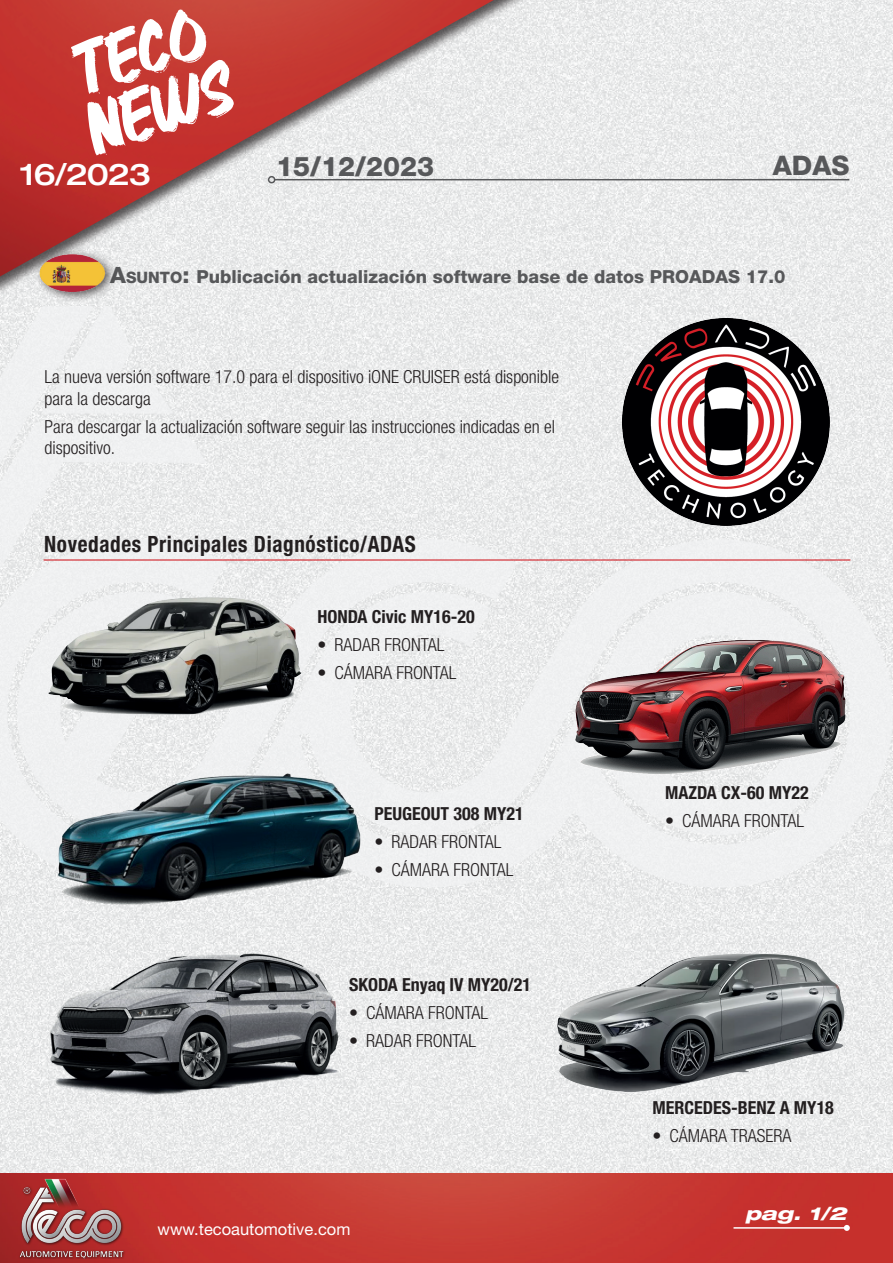
<style>
.page{position:relative;width:893px;height:1263px;background:#fff}
.page>*{position:absolute;margin:0;border:0;box-sizing:border-box;transform-origin:0 0}
.t1{font:500 expanded 30px "Helvetica Neue LT Std";letter-spacing:-.04em;color:#fff}
.t2{font:800 27px "Helvetica Neue LT Std";color:#57585a}
.t3{font:700 condensed 22.5px "Helvetica Neue LT Std";letter-spacing:.03em;color:#231f20;scale:.94 1}
.t4{font:300 condensed 18px/21.6px "Helvetica Neue LT Std";color:#231f20}
.t5{font:700 condensed 18px "Helvetica Neue LT Std";color:#231f20}
.t6{font:800 18px "Helvetica Neue LT Std";color:#57585a}
.t7{font:italic 800 expanded 18px "Helvetica Neue LT Std";color:#fff;scale:1.09 1}
.t8{font:16.5px "Helvetica Neue LT Std";color:#fff}
.s1{font-size:22.5px}
.s2{font-size:15.75px}
</style>
<div class="page">
<img style="left:0;top:888px;width:893px;height:285px">
<svg style="left:0;top:415px;width:893px;height:473px;fill:#eeeff0"></svg>
<img style="left:0;top:1173px;width:893px;height:90px">
<img style="left:18px;top:1176px;width:155px;height:83px">
<hr style="left:733px;top:1227px;width:114px;height:2px;background:#fff">
<svg style="left:844px;top:1225px;width:6px;height:6px"></svg>
<div style="left:0;top:0;width:893px;height:415px;background:#231f20;opacity:.75"></div>
<img style="left:0;top:0;width:893px;height:401px">
<hr style="left:275px;top:179px;width:574px;height:1px;background:#57585a">
<div style="left:268px;top:176px;width:7px;height:7px;border:2px solid #57585a;border-radius:50%"></div>
<svg style="left:70px;top:9px;width:164px;height:146px"></svg>
<img style="left:622px;top:318px;width:207px;height:207px">
<hr style="left:44px;top:559px;width:806px;height:2px;background:#d1232a">
<img style="left:42px;top:581px;width:266px;height:150px">
<img style="left:554px;top:632px;width:295px;height:148px">
<img style="left:547px;top:951px;width:305px;height:142px">
<img style="left:42px;top:746px;width:335px;height:186px">
<img style="left:42px;top:947px;width:306px;height:154px">
<div style="left:34px;top:248px;width:83px;height:55px;background:#231f20;opacity:.75"></div>
<img style="left:39px;top:253px;width:67px;height:39px">
<h1 class="t1" style="left:20px;top:155px;width:132px">16/2023</h1>
<h2 class="t2" style="left:276px;top:150px;width:160px">15/12/2023</h2>
<h2 class="t2" style="left:773px;top:149px;width:78px">ADAS</h2>
<p class="t6" style="left:110px;top:266px;width:677px"><span class="s1">A</span><span class="s2">SUNTO</span><span class="s1">:</span> Publicación actualización software base de datos PROADAS 17.0</p>
<p class="t4" style="left:45px;top:366px;width:516px">La nueva versión software 17.0 para el dispositivo iONE CRUISER está disponible para la descarga</p>
<p class="t4" style="left:45px;top:415px;width:512px">Para descargar la actualización software seguir las instrucciones indicadas en el dispositivo.</p>
<p class="t3" style="left:44px;top:530px;width:397px">Novedades Principales Diagnóstico/ADAS</p>
<p class="t5" style="left:317px;top:605px;width:159px">HONDA Civic MY16-20</p>
<p class="t4" style="left:317px;top:633px;width:129px">• RADAR FRONTAL</p>
<p class="t4" style="left:317px;top:661px;width:141px">• CÁMARA FRONTAL</p>
<p class="t5" style="left:375px;top:803px;width:151px">PEUGEOUT 308 MY21</p>
<p class="t4" style="left:375px;top:830px;width:129px">• RADAR FRONTAL</p>
<p class="t4" style="left:375px;top:858px;width:141px">• CÁMARA FRONTAL</p>
<p class="t5" style="left:349px;top:974px;width:184px">SKODA Enyaq IV MY20/21</p>
<p class="t4" style="left:349px;top:1002px;width:141px">• CÁMARA FRONTAL</p>
<p class="t4" style="left:349px;top:1029px;width:129px">• RADAR FRONTAL</p>
<p class="t8" style="left:158px;top:1219px;width:194px">www.tecoautomotive.com</p>
<p class="t5" style="left:665px;top:781px;width:145px">MAZDA CX-60 MY22</p>
<p class="t4" style="left:665px;top:809px;width:141px">• CÁMARA FRONTAL</p>
<p class="t5" style="left:652px;top:1097px;width:183px">MERCEDES-BENZ A MY18</p>
<p class="t4" style="left:652px;top:1124px;width:140px">• CÁMARA TRASERA</p>
<p class="t7" style="left:745px;top:1202px;width:95px">pag. 1/2</p>
</div>
